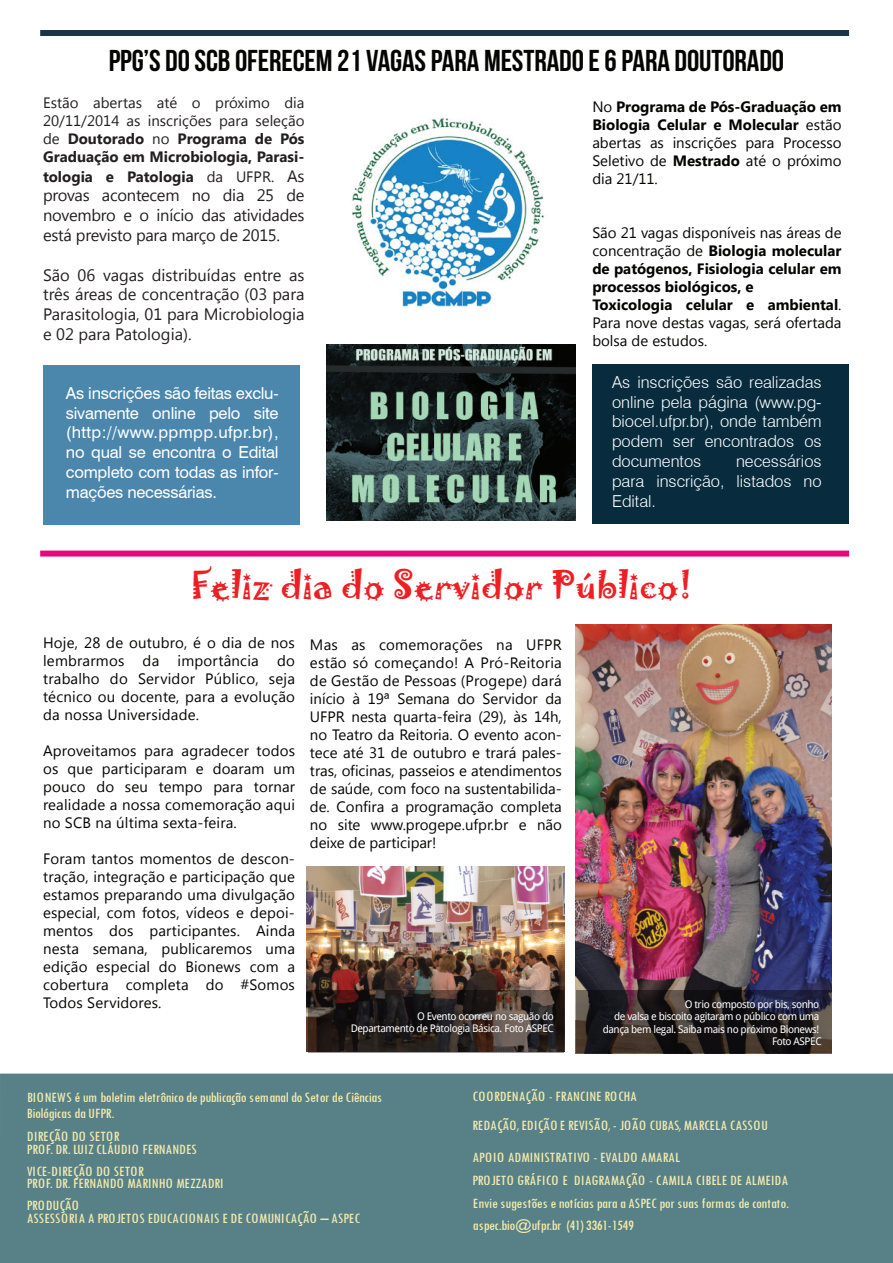
<style>
.page{position:relative;width:893px;height:1263px;background:#fff}
.page>*{position:absolute;margin:0;border:0;box-sizing:border-box;transform-origin:0 0}
.t1{font:34.2px "Jokerman";letter-spacing:-.005em;color:#ee1f23}
.t2{font:30.15px "Bebas Neue";letter-spacing:-.005em;color:#040503}
.t3{font:16.5px/19.8px "Khmer UI";letter-spacing:-.015em;color:#231f20;text-align:justify}
.t4{font:300 16.5px/19.8px "Swiss 721 BT";color:#fff;text-align:justify}
.t5{font:16.5px/19.8px "Swiss 721 BT";letter-spacing:-.015em;color:#fff;text-align:justify}
.t6{font:15px/18px "Khmer UI";letter-spacing:.01em;color:#040503;text-align:justify}
.t7{font:700 15px/18px "Khmer UI";color:#040503}
.t8{font:15px/18px "Khmer UI";color:#231f20;text-align:justify}
.t9{font:700 15px "Khmer UI";color:#231f20}
.t10{font:condensed 14.7px/12.6px "Tw Cen";color:#f4eaae;scale:1.1 1}
.t11{font:condensed 14.7px/16px "Tw Cen";letter-spacing:-.03em;color:#f4eaae;scale:1.1 1}
.t12{font:10.5px/12.6px "Droid Sans";letter-spacing:-.04em;color:#fff;text-align:right}
.s1{font-weight:700}
.s2{font-weight:400}
.s3{font-weight:400;font-size:16.5px}
</style>
<div class="page">
<div style="left:592px;top:364px;width:257px;height:160px;background:#082c3e"></div>
<img style="left:352px;top:118px;width:192px;height:189px">
<div style="left:0;top:1073px;width:893px;height:190px;background:#578187"></div>
<div style="left:40px;top:30px;width:809px;height:6px;background:#1b3647"></div>
<div style="left:40px;top:551px;width:809px;height:6px;background:#e8077a"></div>
<div style="left:43px;top:366px;width:257px;height:159px;background:#4b87ad"></div>
<img style="left:576px;top:625px;width:256px;height:428px">
<svg style="left:576px;top:990px;width:255px;height:62px;background:#272224"></svg>
<img style="left:307px;top:867px;width:257px;height:184px">
<svg style="left:308px;top:990px;width:255px;height:62px;background:#2e2523"></svg>
<img style="left:326px;top:344px;width:250px;height:176px">
<h2 class="t2" style="left:109px;top:44px;width:677px">PPG’S DO SCB OFERECEM 21 VAGAS PARA MESTRADO E 6 PARA DOUTORADO</h2>
<p class="t8" style="left:43px;top:94px;width:263px">Estão abertas até o próximo dia 20/11/2014 as inscrições para seleção de <span class="s1">Doutorado</span> no <span class="s1">Programa de Pós Graduação em Microbiologia, Parasi-</span></p>
<p class="t9" style="left:43px;top:168px;width:263px">tologia e Patologia <span class="s2">da UFPR.</span> <span class="s3">As</span></p>
<p class="t3" style="left:43px;top:186px;width:263px">provas acontecem no dia 25 de novembro e o início das atividades está previsto para março de 2015.</p>
<p class="t3" style="left:43px;top:265px;width:263px">São 06 vagas distribuídas entre as três áreas de concentração (03 para Parasitologia, 01 para Microbiologia e 02 para Patologia).</p>
<p class="t5" style="left:66px;top:383px;width:214px">As inscrições são feitas exclu&shy;sivamente online pelo site (http://www.ppmpp.ufpr.br), no qual se encontra o Edital completo com todas as infor&shy;mações necessárias.</p>
<p class="t6" style="left:592px;top:98px;width:251px">No <span class="s1">Programa de Pós-Graduação em Biologia Celular e Molecular</span> estão abertas as inscrições para Processo Seletivo de <span class="s1">Mestrado</span> até o próximo dia 21/11.</p>
<p class="t7" style="left:592px;top:224px;width:251px"><span class="s2">São 21 vagas disponíveis nas áreas de concentração de</span> Biologia molecular de patógenos, Fisiologia celular em processos biológicos, e<br>Toxicologia celular e ambiental<span class="s2">.<br>Para nove destas vagas, será ofertada bolsa de estudos.</span></p>
<p class="t4" style="left:612px;top:372px;width:211px">As inscrições são realizadas online pela página (www.pg&shy;biocel.ufpr.br), onde também podem ser encontrados os documentos</p>
<p class="t4" style="left:612px;top:451px;width:211px;text-indent:124px">necessários para inscrição, listados no Edital.</p>
<h1 class="t1" style="left:191px;top:560px;width:503px">Feliz dia do Servidor Público!</h1>
<p class="t6" style="left:43px;top:634px;width:253px">Hoje, 28 de outubro, é o dia de nos lembrarmos da importância do trabalho do Servidor Público, seja técnico ou docente, para a evolução da nossa Universidade.</p>
<p class="t6" style="left:43px;top:742px;width:253px">Aproveitamos para agradecer todos os que participaram e doaram um pouco do seu tempo para tornar realidade a nossa comemoração aqui no SCB na última sexta-feira.</p>
<p class="t6" style="left:43px;top:850px;width:253px">Foram tantos momentos de descon&shy;tração, integração e participação que estamos preparando uma divulgação especial, com fotos, vídeos e depoi&shy;mentos dos participantes. Ainda nesta semana, publicaremos uma edição especial do Bionews com a cobertura completa do #Somos Todos Servidores.</p>
<p class="t6" style="left:310px;top:635px;width:253px">Mas as comemorações na UFPR estão só começando! A Pró-Reitoria de Gestão de Pessoas (Progepe) dará início à 19ª Semana do Servidor da UFPR nesta quarta-feira (29), às 14h, no Teatro da Reitoria. O evento acon&shy;tece até 31 de outubro e trará pales&shy;tras, oficinas, passeios e atendimentos de saúde, com foco na sustentabilida&shy;de. Confira a programação completa no site www.progepe.ufpr.br e não deixe de participar!</p>
<p class="t12" style="left:351px;top:1009px;width:205px">O Evento ocorreu no saguão do<br>Departamento de Patologia Básica. Foto ASPEC</p>
<p class="t12" style="left:603px;top:997px;width:220px">O trio composto por bis, sonho<br>de valsa e biscoito agitaram o público com uma dança bem legal. Saiba mais no próximo Bionews!<br>Foto ASPEC</p>
<p class="t11" style="left:27px;top:1089px;width:324px">BIONEWS é um boletim eletrônico de publicação semanal do Setor de Ciências<br>Biológicas da UFPR.</p>
<p class="t10" style="left:27px;top:1130px;width:156px">DIREÇÃO DO SETOR<br>PROF. DR.LUIZCLÁUDIO FERNANDES</p>
<p class="t10" style="left:27px;top:1164px;width:180px">VICE-DIREÇÃO DO SETOR<br>PROF. DR.FERNANDO MARINHO MEZZADRI</p>
<p class="t10" style="left:27px;top:1199px;width:305px">PRODUÇÃO<br>ASSESSORIA A PROJETOS EDUCACIONAIS E DE COMUNICAÇÃO – ASPEC</p>
<p class="t10" style="left:472px;top:1081px;width:270px;line-height:29.4px">COORDENAÇÃO - FRANCINE ROCHA<br>REDAÇÃO,EDIÇÃO E REVISÃO, - JOÃO CUBAS, MARCELA CASSOU</p>
<p class="t10" style="left:472px;top:1146px;width:289px;line-height:22.5px">APOIO ADMINISTRATIVO - EVALDO AMARAL<br>PROJETO GRÁFICO E DIAGRAMAÇÃO - CAMILA CIBELE DE ALMEIDA Envie sugestões e notícias para a ASPEC por suas formas de contato. aspec.bio@ufpr.br (41) 3361-1549</p>
</div>
